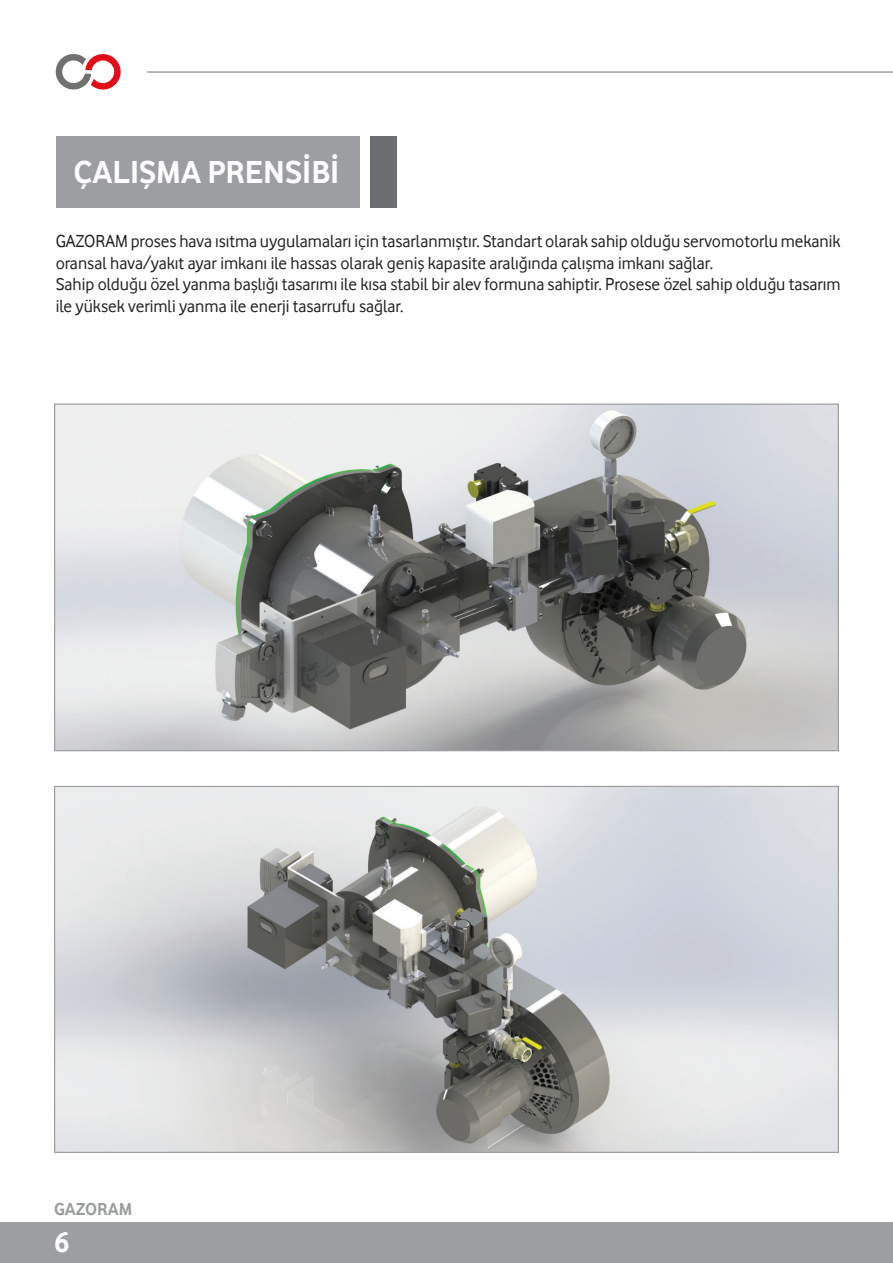
<style>
.page{position:relative;width:893px;height:1263px;background:#fff}
.page>*{position:absolute;margin:0;border:0;box-sizing:border-box;transform-origin:0 0}
.t1{font:700 33px "Vodafone Rg";color:#fff}
.t2{font:700 30px "Vodafone Rg";color:#fff}
.t3{font:18px/21.6px "Vodafone";color:#231f20}
.t4{font:700 18px "Vodafone Rg";color:#9a9d9e}
</style>
<div class="page">
<div style="left:0;top:1222px;width:893px;height:41px;background:#9c9ea1"></div>
<div style="left:56px;top:136px;width:303px;height:72px;background:#9c9ea1"></div>
<div style="left:370px;top:136px;width:27px;height:72px;background:#6c6d70"></div>
<img style="left:56px;top:405px;width:781px;height:344px">
<img style="left:56px;top:788px;width:781px;height:363px">
<hr style="left:147px;top:72px;width:746px;height:1px;background:#6c6d70">
<svg style="left:56px;top:54px;width:65px;height:36px"></svg>
<p class="t1" style="left:74px;top:153px;width:267px">ÇALIŞMA PRENSİBİ</p>
<p class="t3" style="left:56px;top:230px;width:786px">GAZORAM proses hava ısıtma uygulamaları için tasarlanmıştır. Standart olarak sahip olduğu servomotorlu mekanik oransal hava/yakıt ayar imkanı ile hassas olarak geniş kapasite aralığında çalışma imkanı sağlar.</p>
<p class="t3" style="left:56px;top:273px;width:786px">Sahip olduğu özel yanma başlığı tasarımı ile kısa stabil bir alev formuna sahiptir. Prosese özel sahip olduğu tasarım ile yüksek verimli yanma ile enerji tasarrufu sağlar.</p>
<p class="t4" style="left:54px;top:1198px;width:80px">GAZORAM</p>
<p class="t2" style="left:54px;top:1225px;width:17px">6</p>
</div>
